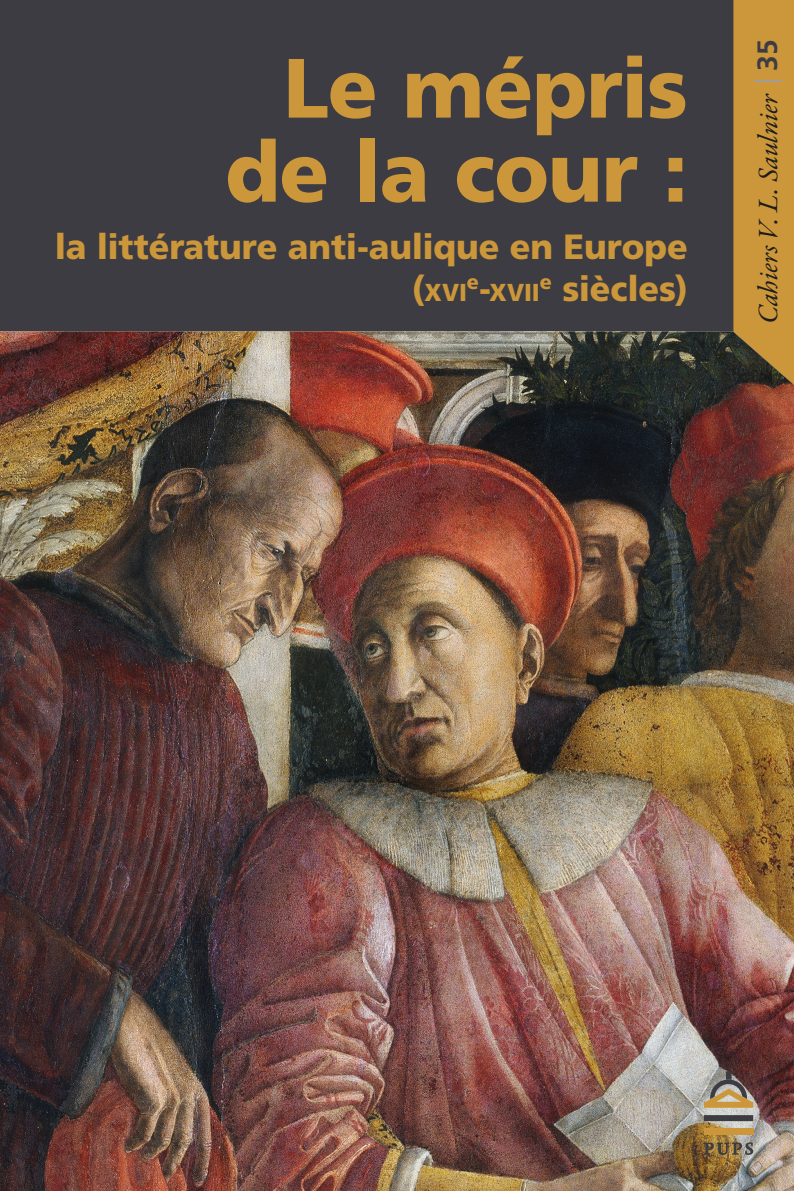
<style>
.page{position:relative;width:794px;height:1191px;background:#fff}
.page>*{position:absolute;margin:0;border:0;box-sizing:border-box;transform-origin:0 0}
.t1{font:900 84px/84px "Frutiger LT Std";letter-spacing:-.01em;color:#cc973a;text-align:right}
.t2{font:900 35px "Frutiger LT Std";letter-spacing:-.005em;color:#cc973a}
.t3{font:italic 28px "Garamond Premr Pro";color:#1d1d1b}
.t4{font:900 24.5px "Frutiger LT Std";letter-spacing:-.005em;color:#cc973a}
.s1{font-size:35px}
.s2{font-family:"Frutiger LT Std";font-weight:300;font-style:normal;color:#9d9d9d}
.s3{font-family:"Frutiger LT Std";font-weight:700;font-style:normal;color:#3d3c43}
</style>
<div class="page">
<svg style="left:0;top:0;width:794px;height:331px;background:#474242"></svg>
<img style="left:0;top:331px;width:794px;height:860px">
<svg style="left:704px;top:1115px;width:49px;height:6px"></svg>
<div style="left:704px;top:1128px;width:49px;height:6px;background:#cc973a"></div>
<svg style="left:704px;top:1071px;width:49px;height:36px;background:#98846b"></svg>
<svg style="left:704px;top:1142px;width:49px;height:12px"></svg>
<h1 class="t1" style="left:225px;top:46px;width:464px">Le mépris de la cour :</h1>
<p class="t2" style="left:55px;top:225px;width:634px">la littérature anti-aulique en Europe</p>
<p class="t4" style="left:412px;top:277px;width:129px"><span class="s1">(</span>XVI<sup>e</sup><span class="s1">-</span>XVII</p>
<p class="t2" style="left:540px;top:267px;width:149px"><sup>e</sup> siècles)</p>
<p class="t3" style="left:750px;top:324px;width:286px;rotate:-90deg">Cahiers V. L. Saulnier <span class="s2">|</span> <span class="s3">35</span></p>
</div>
